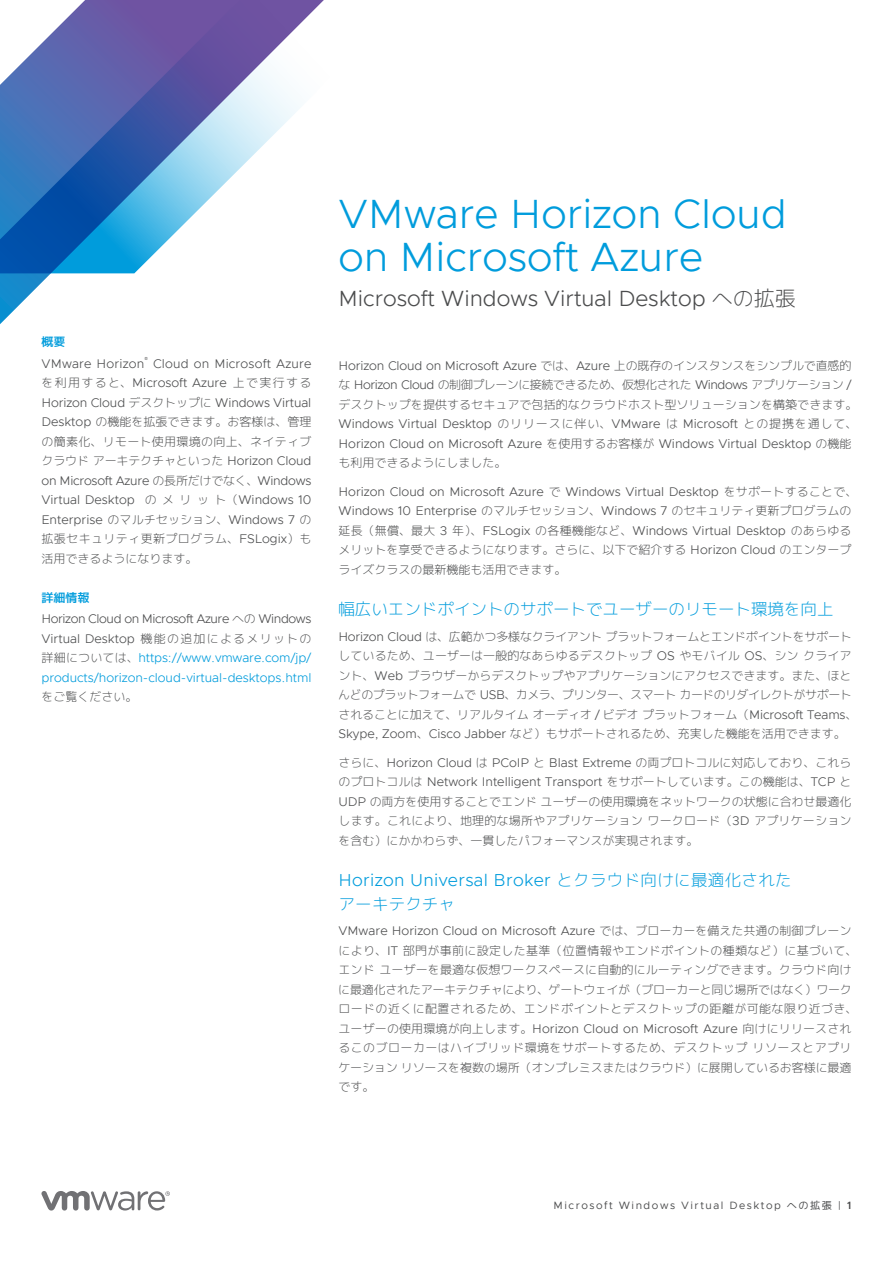
<style>
.page{position:relative;width:893px;height:1263px;background:#fff}
.page>*{position:absolute;margin:0;border:0;box-sizing:border-box;transform-origin:0 0}
._1a__MAIN_TITLE{font:300 40.95px/43.5px "Metropolis";color:#009cdc}
._1b__MAIN_SUB_TITLE{font:300 22.05px "Metropolis";color:#4b4c4d}
._4a__SUBHEAD-1{font:300 17.4px "Metropolis";letter-spacing:.02em;color:#009cdc}
._4a__SUBHEAD-1-2{font:16.5px "mgenplus 1 p light";color:#009cdc}
._3a__BODY_TEXT{font:300 12.6px/19.5px "Metropolis";color:#4b4c4d}
._5b__SIDEBAR-BODY{font:300 12.6px/19.5px "Metropolis";color:#4b4c4d;text-align:justify}
._5b__SIDEBAR-BODY-2{font:300 12.6px/19.5px "Metropolis";letter-spacing:-.005em;color:#009cdc;text-align:justify}
._3a__BODY_TEXT-2{font:12px/19.5px "mgenplus 1 p light";color:#4b4c4d}
._5b__SIDEBAR-BODY-3{font:12px/19.5px "mgenplus 1 p light";color:#4b4c4d;text-align:justify}
._5b__SIDEBAR-BODY-4{font:12px/19.5px "mgenplus 1 p light";letter-spacing:.035em;color:#4b4c4d}
._5a__SIDEBAR_HEADER{font:12px "mgenplus 1 p medium";color:#009cdc}
.FOLIO-BOTTOM-85blk{font:10.65px "Metropolis";letter-spacing:.145em;color:#4b4c4d}
._5b__SIDEBAR-BODY-5{font:7.05px "MS Mincho";color:#4b4c4d}
.s1{font-family:"mgenplus 1 p light";font-weight:400;font-size:12px}
.s2{font-family:"Metropolis";font-weight:300;font-size:12.6px}
.s3{color:#4b4c4d}
.s4{font-family:"mgenplus 1 p light";font-weight:400;font-size:12px;color:#4b4c4d}
.s5{font-family:"mgenplus 1 p light";font-weight:400;font-size:21px}
.s6{font-family:"mgenplus 1 p light";font-weight:400;font-size:16.5px}
.s7{font-family:"mgenplus 1 p regular";font-size:10.2px}
.s8{font-weight:600}
</style>
<div class="page">
<svg style="left:41px;top:1191px;width:129px;height:19px"></svg>
<svg style="left:0;top:273px;width:135px;height:51px"></svg>
<svg style="left:0;top:0;width:324px;height:273px"></svg>
<p class="_5a__SIDEBAR_HEADER" style="left:41px;top:333px;width:26px">概要</p>
<p class="_5b__SIDEBAR-BODY" style="left:41px;top:353px;width:105px">VMware Horizon</p>
<p class="_5b__SIDEBAR-BODY-5" style="left:145px;top:355px;width:5px">®</p>
<p class="_5b__SIDEBAR-BODY" style="left:41px;top:353px;width:272px;text-indent:112px">Cloud on Microsoft Azure<span class="s1">を利用すると、</span>Microsoft Azure <span class="s1">上で実行する</span>Horizon Cloud <span class="s1">デスクトップに</span> Windows Virtual</p>
<p class="_5b__SIDEBAR-BODY-3" style="left:41px;top:412px;width:272px"><span class="s2">Desktop</span> の機能を拡張できます。お客様は、管理の簡素化、リモート使用環境の向上、ネイティブクラウドアーキテクチャといった <span class="s2">Horizon Cloud</span></p>
<p class="_5b__SIDEBAR-BODY" style="left:41px;top:470px;width:272px">on Microsoft Azure <span class="s1">の長所だけでなく、</span>Windows Virtual Desktop <span class="s1">のメリット（</span>Windows 10<br>Enterprise <span class="s1">のマルチセッション、</span>Windows 7 <span class="s1">の</span></p>
<p class="_5b__SIDEBAR-BODY-4" style="left:41px;top:529px;width:271px">拡張セキュリティ更新プログラム、<span class="s2">FSLogix</span>）も活用できるようになります。</p>
<p class="_5a__SIDEBAR_HEADER" style="left:41px;top:589px;width:50px">詳細情報</p>
<p class="_5b__SIDEBAR-BODY-2" style="left:41px;top:609px;width:272px"><span class="s3">Horizon Cloud on Microsoft Azure</span> <span class="s4">への</span> <span class="s3">Windows Virtual Desktop</span> <span class="s4">機能の追加によるメリットの詳細については、</span>https://www.vmware.com/jp/ products/horizon-cloud-virtual-desktops.html</p>
<p class="_5b__SIDEBAR-BODY-3" style="left:41px;top:687px;width:98px">をご覧ください。</p>
<p class="_1a__MAIN_TITLE" style="left:338px;top:192px;width:450px">VMware Horizon Cloud on Microsoft Azure</p>
<p class="_1b__MAIN_SUB_TITLE" style="left:338px;top:285px;width:459px">Microsoft Windows Virtual Desktop <span class="s5">への拡張</span></p>
<p class="_3a__BODY_TEXT" style="left:338px;top:356px;width:514px">Horizon Cloud on Microsoft Azure <span class="s1">では、</span>Azure <span class="s1">上の既存のインスタンスをシンプルで直感的</span></p>
<p class="_3a__BODY_TEXT-2" style="left:338px;top:375px;width:520px">な <span class="s2">Horizon Cloud</span> の制御プレーンに接続できるため、仮想化された <span class="s2">Windows</span> アプリケーション <span class="s2">/</span>デスクトップを提供するセキュアで包括的なクラウドホスト型ソリューションを構築できます。</p>
<p class="_3a__BODY_TEXT" style="left:338px;top:414px;width:521px">Windows Virtual Desktop <span class="s1">のリリースに伴い、</span>VMware <span class="s1">は</span> Microsoft <span class="s1">との提携を通して、<br></span>Horizon Cloud on Microsoft Azure <span class="s1">を使用するお客様が</span> Windows Virtual Desktop <span class="s1">の機能</span></p>
<p class="_3a__BODY_TEXT-2" style="left:338px;top:453px;width:170px">も利用できるようにしました。</p>
<p class="_3a__BODY_TEXT" style="left:338px;top:482px;width:520px">Horizon Cloud on Microsoft Azure <span class="s1">で</span> Windows Virtual Desktop <span class="s1">をサポートすることで、<br></span>Windows 10 Enterprise <span class="s1">のマルチセッション、</span>Windows 7 <span class="s1">のセキュリティ更新プログラムの延長（無償、最大</span> 3 <span class="s1">年）、</span>FSLogix <span class="s1">の各種機能など、</span>Windows Virtual Desktop <span class="s1">のあらゆる</span></p>
<p class="_3a__BODY_TEXT-2" style="left:338px;top:540px;width:515px">メリットを享受できるようになります。さらに、以下で紹介する <span class="s2">Horizon Cloud</span> のエンタープライズクラスの最新機能も活用できます。</p>
<p class="_4a__SUBHEAD-1-2" style="left:338px;top:597px;width:497px">幅広いエンドポイントのサポートでユーザーのリモート環境を向上</p>
<p class="_3a__BODY_TEXT-2" style="left:338px;top:626px;width:521px"><span class="s2">Horizon Cloud</span> は、広範かつ多様なクライアントプラットフォームとエンドポイントをサポートしているため、ユーザーは一般的なあらゆるデスクトップ <span class="s2">OS</span> やモバイル <span class="s2">OS</span>、シンクライアント、<span class="s2">Web</span> ブラウザーからデスクトップやアプリケーションにアクセスできます。また、ほとんどのプラットフォームで <span class="s2">USB</span>、カメラ、プリンター、スマートカードのリダイレクトがサポートされることに加えて、リアルタイムオーディオ <span class="s2">/</span> ビデオプラットフォーム（<span class="s2">Microsoft Teams</span>、<span class="s2">Skype, Zoom</span>、<span class="s2">Cisco Jabber</span> など）もサポートされるため、充実した機能を活用できます。</p>
<p class="_3a__BODY_TEXT" style="left:338px;top:752px;width:515px"><span class="s1">さらに、</span>Horizon Cloud <span class="s1">は</span> PCoIP <span class="s1">と</span> Blast Extreme <span class="s1">の両プロトコルに対応しており、これらのプロトコルは</span> Network Intelligent Transport <span class="s1">をサポートしています。この機能は、</span>TCP <span class="s1">と</span></p>
<p class="_3a__BODY_TEXT-2" style="left:338px;top:791px;width:515px;text-align:justify"><span class="s2">UDP</span> の両方を使用することでエンドユーザーの使用環境をネットワークの状態に合わせ最適化します。これにより、地理的な場所やアプリケーションワークロード（<span class="s2">3D</span> アプリケーションを含む）にかかわらず、一貫したパフォーマンスが実現されます。</p>
<p class="_4a__SUBHEAD-1" style="left:338px;top:869px;width:455px">Horizon Universal Broker <span class="s6">とクラウド向けに最適化された</span></p>
<p class="_4a__SUBHEAD-1-2" style="left:338px;top:892px;width:118px">アーキテクチャ</p>
<p class="_3a__BODY_TEXT" style="left:338px;top:921px;width:515px">VMware Horizon Cloud on Microsoft Azure <span class="s1">では、ブローカーを備えた共通の制御プレーン</span></p>
<p class="_3a__BODY_TEXT-2" style="left:338px;top:940px;width:521px">により、<span class="s2">IT</span> 部門が事前に設定した基準（位置情報やエンドポイントの種類など）に基づいて、エンドユーザーを最適な仮想ワークスペースに自動的にルーティングできます。クラウド向けに最適化されたアーキテクチャにより、ゲートウェイが（ブローカーと同じ場所ではなく）ワークロードの近くに配置されるため、エンドポイントとデスクトップの距離が可能な限り近づき、</p>
<p class="_3a__BODY_TEXT" style="left:338px;top:1019px;width:515px"><span class="s1">ユーザーの使用環境が向上します。</span>Horizon Cloud on Microsoft Azure <span class="s1">向けにリリースされ</span></p>
<p class="_3a__BODY_TEXT-2" style="left:338px;top:1038px;width:515px;text-align:justify">るこのブローカーはハイブリッド環境をサポートするため、デスクトップリソースとアプリケーションリソースを複数の場所（オンプレミスまたはクラウド）に展開しているお客様に最適です。</p>
<p class="FOLIO-BOTTOM-85blk" style="left:554px;top:1199px;width:299px">Microsoft Windows Virtual Desktop <span class="s7">への拡張</span> | <span class="s8">1</span></p>
</div>
